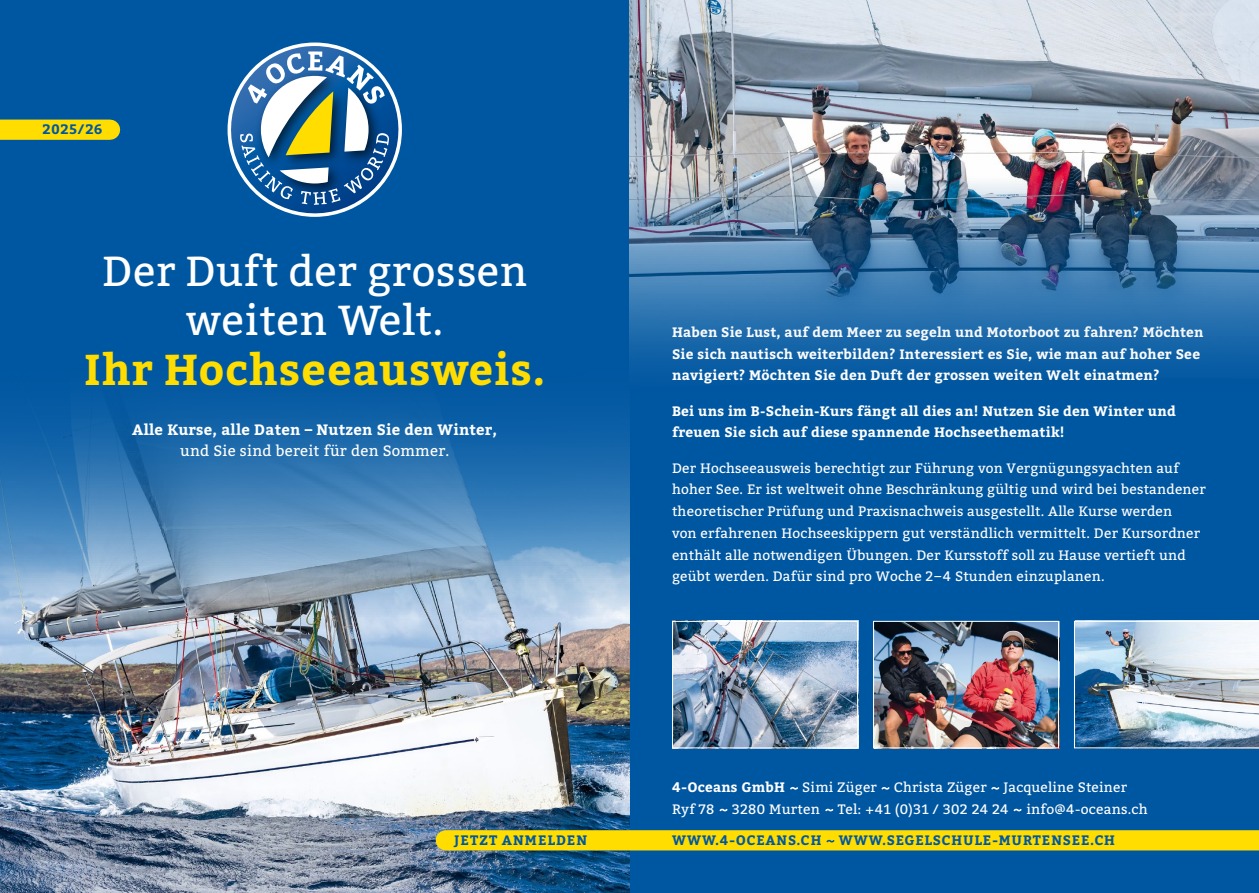
<style>
.page{position:relative;width:1259px;height:893px;background:#fff}
.page>*{position:absolute;margin:0;border:0;box-sizing:border-box;transform-origin:0 0}
.t1{font:700 43.05px "Bitter";letter-spacing:.025em;color:#fd0}
.t2{font:42px/49.5px "Bitter";letter-spacing:.01em;color:#fff;text-align:center}
.t3{font:700 15px "Bitter";letter-spacing:.015em;color:#fff}
.t4{font:15px "Bitter";letter-spacing:.015em;color:#fff}
.t5{font:13.65px/21.8px "Bitter";letter-spacing:.015em;color:#fff}
.t6{font:700 13.65px/21.8px "Bitter";letter-spacing:.015em;color:#fff}
.t7{font:700 13.65px "Bitter";letter-spacing:.07em;color:#0057a1}
</style>
<div class="page">
<div style="left:629px;top:0;width:630px;height:893px;background:#0057a1"></div>
<div style="left:0;top:0;width:629px;height:893px;background:#0057a1"></div>
<img style="left:0;top:404px;width:629px;height:489px">
<div style="left:446px;top:830px;width:813px;height:20px;background:#fd0"></div>
<div style="left:0;top:120px;width:110px;height:20px;background:#fd0"></div>
<svg style="left:227px;top:46px;width:175px;height:171px"></svg>
<img style="left:875px;top:623px;width:182px;height:123px">
<div style="left:873px;top:621px;width:186px;height:127px;border:1px solid #fff"></div>
<img style="left:1074px;top:621px;width:185px;height:127px">
<img style="left:674px;top:623px;width:182px;height:123px">
<div style="left:672px;top:621px;width:186px;height:127px;border:1px solid #fff"></div>
<svg style="left:790px;top:787px;width:8px;height:3px"></svg>
<svg style="left:881px;top:787px;width:8px;height:3px"></svg>
<svg style="left:991px;top:787px;width:8px;height:3px"></svg>
<svg style="left:719px;top:809px;width:8px;height:2px"></svg>
<svg style="left:825px;top:809px;width:8px;height:2px"></svg>
<svg style="left:1013px;top:809px;width:8px;height:2px"></svg>
<img style="left:629px;top:0;width:630px;height:365px">
<svg style="left:826px;top:840px;width:8px;height:2px"></svg>
<p class="t7" style="left:43px;top:119px;width:61px">2025/26</p>
<h2 class="t2" style="left:102px;top:245px;width:427px">Der Duft der grossen weiten Welt.</h2>
<h1 class="t1" style="left:84px;top:336px;width:463px">Ihr Hochseeausweis.</h1>
<p class="t3" style="left:132px;top:418px;width:366px">Alle Kurse, alle Daten – Nutzen Sie den Winter,</p>
<p class="t4" style="left:180px;top:440px;width:271px">und Sie sind bereit für den Sommer.</p>
<p class="t7" style="left:454px;top:830px;width:133px">jetzt anmelden</p>
<p class="t6" style="left:672px;top:321px;width:533px">Haben Sie Lust, auf dem Meer zu segeln und Motorboot zu fahren? Möchten<br>Sie sich nautisch weiterbilden? Interessiert es Sie, wie man auf hoher See navigiert? Möchten Sie den Duft der grossen weiten Welt einatmen?</p>
<p class="t6" style="left:672px;top:400px;width:505px">Bei uns im B-Schein-Kurs fängt all dies an! Nutzen Sie den Winter und freuen Sie sich auf diese spannende Hochseethematik!</p>
<p class="t5" style="left:672px;top:457px;width:535px">Der Hochseeausweis berechtigt zur Führung von Vergnügungsyachten auf hoher See. Er ist weltweit ohne Beschränkung gültig und wird bei bestandener theoretischer Prüfung und Praxisnachweis ausgestellt. Alle Kurse werden<br>von erfahrenen Hochseeskippern gut verständlich vermittelt. Der Kursordner enthält alle notwendigen Übungen. Der Kursstoff soll zu Hause vertieft und geübt werden. Dafür sind pro Woche 2–4 Stunden einzuplanen.</p>
<p class="t6" style="left:672px;top:776px;width:114px">4-Oceans GmbH</p>
<p class="t5" style="left:802px;top:776px;width:326px">Simi Züger Christa Züger Jacqueline Steiner</p>
<p class="t5" style="left:672px;top:798px;width:44px">Ryf 78</p>
<p class="t5" style="left:732px;top:798px;width:89px">3280 Murten</p>
<p class="t5" style="left:838px;top:798px;width:172px">Tel: +41 (0)31 / 302 24 24</p>
<p class="t5" style="left:1026px;top:798px;width:123px">info@4-oceans.ch</p>
<p class="t7" style="left:672px;top:830px;width:149px">www.4-OCEANS.ch</p>
<p class="t7" style="left:838px;top:830px;width:276px">www.segelschule-murtensee.ch</p>
</div>
